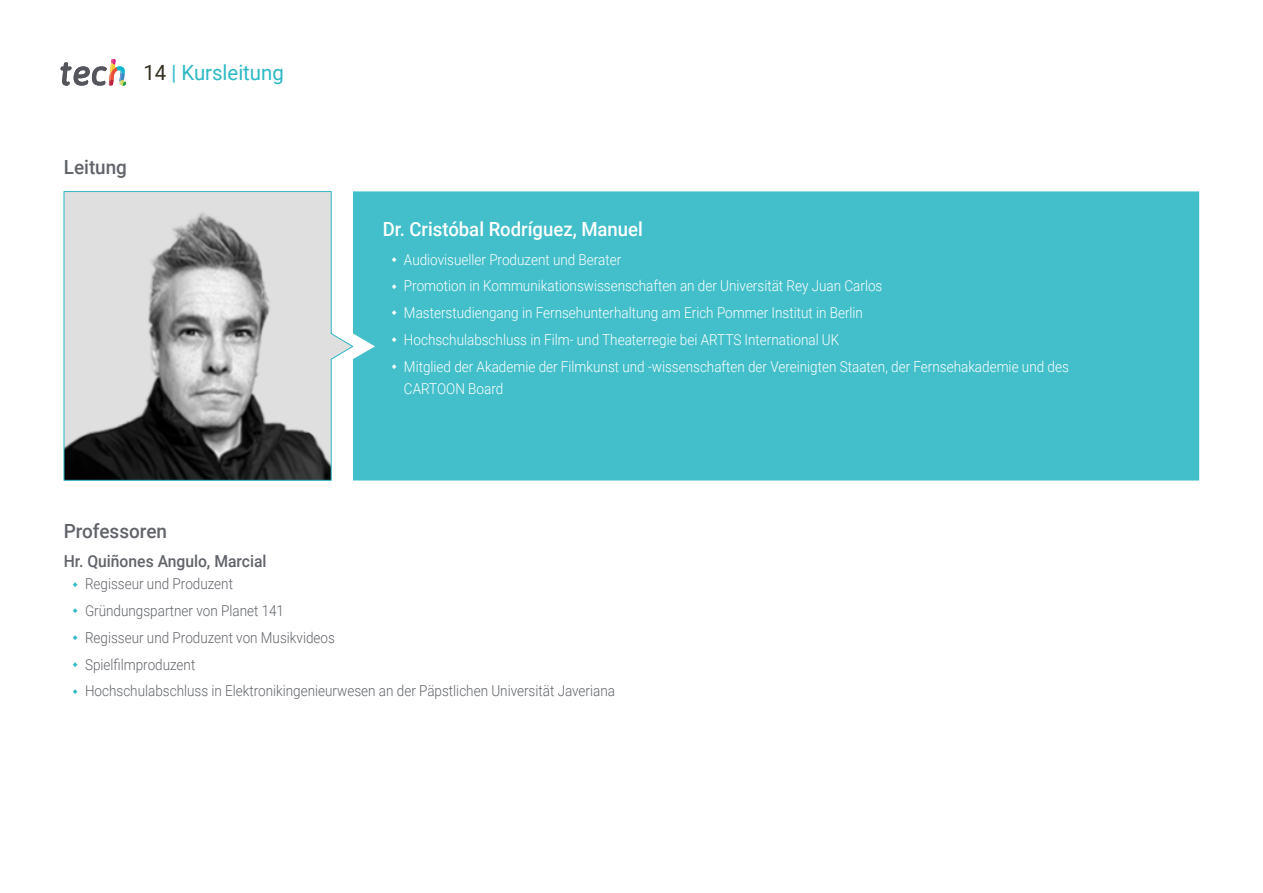
<style>
.page{position:relative;width:1263px;height:893px;background:#fff}
.page>*{position:absolute;margin:0;border:0;box-sizing:border-box;transform-origin:0 0}
.t1{font:21px "Roboto";color:#2db8c5}
.t2{font:500 19.5px "Roboto";color:#fff;scale:.95 1}
.t3{font:500 19.5px "Roboto";color:#61646a}
.t4{font:500 16.5px "Roboto";color:#61646a;scale:.95 1}
.t5{font:300 15px/26.7px "Roboto";color:#fff;scale:.9 1}
.t6{font:300 15px/26.7px "Roboto";color:#61646a;scale:.9 1}
.s1{color:#312e20}
</style>
<div class="page">
<hr style="left:1262px;top:0;width:1px;height:893px;background:#d6d7d6">
<div style="left:353px;top:191px;width:846px;height:290px;background:#42bfca"></div>
<svg style="left:64px;top:191px;width:289px;height:290px;background:#aeb0b0"></svg>
<svg style="left:61px;top:59px;width:65px;height:27px"></svg>
<svg style="left:392px;top:257px;width:5px;height:5px"></svg>
<svg style="left:392px;top:284px;width:5px;height:5px"></svg>
<svg style="left:392px;top:310px;width:5px;height:5px"></svg>
<svg style="left:392px;top:337px;width:5px;height:5px"></svg>
<svg style="left:392px;top:364px;width:5px;height:5px"></svg>
<h1 class="t1" style="left:144px;top:57px;width:142px"><span class="s1">14</span> | Kursleitung</h1>
<h2 class="t3" style="left:64px;top:154px;width:65px">Leitung</h2>
<h2 class="t3" style="left:64px;top:517px;width:105px">Professoren</h2>
<h2 class="t2" style="left:383px;top:215px;width:275px">Dr. Cristóbal Rodríguez, Manuel</h2>
<p class="t5" style="left:404px;top:245px;width:740px">Audiovisueller Produzent und Berater<br>Promotion in Kommunikationswissenschaften an der Universität Rey Juan Carlos<br>Masterstudiengang in Fernsehunterhaltung am Erich Pommer Institut in Berlin<br>Hochschulabschluss in Film- und Theaterregie bei ARTTS International UK<br>Mitglied der Akademie der Filmkunst und -wissenschaften der Vereinigten Staaten, der Fernsehakademie und des</p>
<p class="t5" style="left:404px;top:375px;width:112px">CARTOON Board</p>
<p class="t4" style="left:64px;top:550px;width:215px">Hr. Quiñones Angulo, Marcial</p>
<p class="t6" style="left:85px;top:570px;width:590px">Regisseur und Produzent<br>Gründungspartner von Planet 141<br>Regisseur und Produzent von Musikvideos<br>Spielfilmproduzent<br>Hochschulabschluss in Elektronikingenieurwesen an der Päpstlichen Universität Javeriana</p>
</div>
